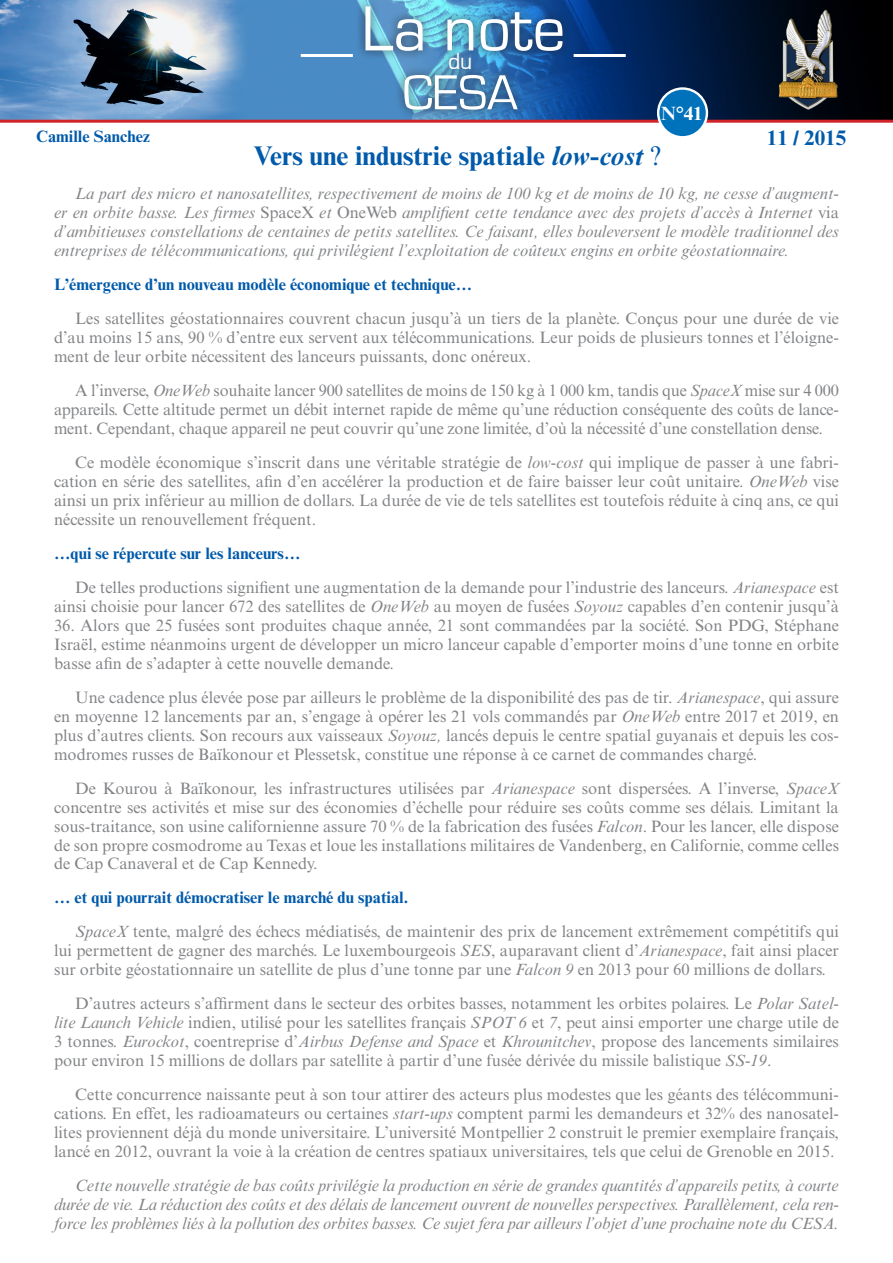
<style>
.page{position:relative;width:893px;height:1263px;background:#fff}
.page>*{position:absolute;margin:0;border:0;box-sizing:border-box;transform-origin:0 0}
.t1{font:66px "Eurostile";color:#fff}
.t2{font:51px "Eurostile";color:#fff}
.Grand_titre{font:700 27px "Times New Roman MT Std";color:#015aaa}
.t3{font:24px "Eurostile";color:#fff}
.t4{font:700 21px "Times New Roman MT Std";color:#015aaa}
.t5{font:700 19.2px "Times New Roman MT Std";color:#fff}
.Texte_courant{font:16.5px/19px "Times New Roman MT Std";color:#828487;text-align:justify}
.Texte_courant-2{font:italic 16.5px/19px "Times New Roman MT Std";letter-spacing:-.01em;color:#828487;text-align:justify}
.Sous_titre{font:700 16.5px "Times New Roman MT Std";color:#015aaa}
.s1{font-style:italic}
.s2{font-weight:400}
.s3{font-style:normal}
</style>
<div class="page">
<img style="left:0;top:0;width:893px;height:120px">
<hr style="left:0;top:120px;width:893px;height:3px;background:#d1232a">
<div style="left:356px;top:0;width:216px;height:61px;background:#231f20;opacity:.75"></div>
<hr style="left:301px;top:54px;width:52px;height:3px;background:#fff">
<hr style="left:574px;top:54px;width:52px;height:3px;background:#fff">
<div style="left:395px;top:45px;width:131px;height:74px;background:#231f20;opacity:.75"></div>
<div style="left:658px;top:89px;width:49px;height:48px;background:#0072bc;border-radius:50%"></div>
<div style="left:657px;top:87px;width:51px;height:51px;border:2px solid #fff;border-radius:50%"></div>
<p class="t1" style="left:361px;top:-7px;width:206px">La note</p>
<p class="t3" style="left:448px;top:48px;width:26px">du</p>
<p class="t2" style="left:403px;top:65px;width:117px">CESA</p>
<p class="t5" style="left:661px;top:102px;width:43px">N°41</p>
<p class="Sous_titre" style="left:36px;top:126px;width:115px">Camille Sanchez</p>
<p class="t4" style="left:767px;top:125px;width:81px">11 / 2015</p>
<p class="Grand_titre" style="left:253px;top:139px;width:409px">Vers une industrie spatiale <span class="s1">low-cost</span> <span class="s2">?</span></p>
<p class="Texte_courant-2" style="left:54px;top:184px;width:786px;text-indent:21px">La part des micro et nanosatellites, respectivement de moins de 100 kg et de moins de 10 kg, ne cesse d’augment&shy;er en orbite basse. Les firmes <span class="s3">SpaceX</span> et <span class="s3">OneWeb</span> amplifient cette tendance avec des projets d’accès à Internet <span class="s3">via </span>d’ambitieuses constellations de centaines de petits satellites. Ce faisant, elles bouleversent le modèle traditionnel des entreprises de télécommunications, qui privilégient l’exploitation de coûteux engins en orbite géostationnaire.</p>
<p class="Sous_titre" style="left:54px;top:274px;width:420px">L’émergence d’un nouveau modèle économique et technique…</p>
<p class="Texte_courant" style="left:54px;top:309px;width:786px;text-indent:21px">Les satellites géostationnaires couvrent chacun jusqu’à un tiers de la planète. Conçus pour une durée de vie d’au moins 15 ans, 90 % d’entre eux servent aux télécommunications. Leur poids de plusieurs tonnes et l’éloigne&shy;ment de leur orbite nécessitent des lanceurs puissants, donc onéreux.</p>
<p class="Texte_courant" style="left:54px;top:381px;width:786px;text-indent:21px">A l’inverse, <span class="s1">OneWeb</span> souhaite lancer 900 satellites de moins de 150 kg à 1 000 km, tandis que <span class="s1">SpaceX</span> mise sur 4 000 appareils. Cette altitude permet un débit internet rapide de même qu’une réduction conséquente des coûts de lance&shy;ment. Cependant, chaque appareil ne peut couvrir qu’une zone limitée, d’où la nécessité d’une constellation dense.</p>
<p class="Texte_courant" style="left:54px;top:453px;width:787px;text-indent:21px">Ce modèle économique s’inscrit dans une véritable stratégie de <span class="s1">low-cost</span> qui implique de passer à une fabri&shy;cation en série des satellites, afin d’en accélérer la production et de faire baisser leur coût unitaire. <span class="s1">OneWeb</span> vise ainsi un prix inférieur au million de dollars. La durée de vie de tels satellites est toutefois réduite à cinq ans, ce qui nécessite un renouvellement fréquent.</p>
<p class="Sous_titre" style="left:54px;top:543px;width:248px">…qui se répercute sur les lanceurs…</p>
<p class="Texte_courant" style="left:54px;top:578px;width:786px;text-align:right">De telles productions signifient une augmentation de la demande pour l’industrie des lanceurs. <span class="s1">Arianespace</span> est ainsi choisie pour lancer 672 des satellites de <span class="s1">OneWeb</span> au moyen de fusées <span class="s1">Soyouz</span> capables d’en contenir jusqu’à</p>
<p class="Texte_courant" style="left:54px;top:616px;width:787px">36. Alors que 25 fusées sont produites chaque année, 21 sont commandées par la société. Son PDG, Stéphane Israël, estime néanmoins urgent de développer un micro lanceur capable d’emporter moins d’une tonne en orbite basse afin de s’adapter à cette nouvelle demande.</p>
<p class="Texte_courant" style="left:54px;top:687px;width:786px;text-indent:21px">Une cadence plus élevée pose par ailleurs le problème de la disponibilité des pas de tir. <span class="s1">Arianespace</span>, qui assure en moyenne 12 lancements par an, s’engage à opérer les 21 vols commandés par <span class="s1">OneWeb</span> entre 2017 et 2019, en plus d’autres clients. Son recours aux vaisseaux <span class="s1">Soyouz,</span> lancés depuis le centre spatial guyanais et depuis les cos&shy;modromes russes de Baïkonour et Plessetsk, constitue une réponse à ce carnet de commandes chargé.</p>
<p class="Texte_courant" style="left:54px;top:778px;width:786px;text-indent:21px">De Kourou à Baïkonour, les infrastructures utilisées par <span class="s1">Arianespace</span> sont dispersées. A l’inverse, <span class="s1">SpaceX </span>concentre ses activités et mise sur des économies d’échelle pour réduire ses coûts comme ses délais. Limitant la sous-traitance, son usine californienne assure 70 % de la fabrication des fusées <span class="s1">Falcon</span>. Pour les lancer, elle dispose de son propre cosmodrome au Texas et loue les installations militaires de Vandenberg, en Californie, comme celles de Cap Canaveral et de Cap Kennedy.</p>
<p class="Sous_titre" style="left:54px;top:888px;width:356px">… et qui pourrait démocratiser le marché du spatial.</p>
<p class="Texte_courant" style="left:54px;top:922px;width:786px;text-indent:21px"><span class="s1">SpaceX</span> tente, malgré des échecs médiatisés, de maintenir des prix de lancement extrêmement compétitifs qui lui permettent de gagner des marchés. Le luxembourgeois <span class="s1">SES</span>, auparavant client d’<span class="s1">Arianespace</span>, fait ainsi placer sur orbite géostationnaire un satellite de plus d’une tonne par une <span class="s1">Falcon 9</span> en 2013 pour 60 millions de dollars.</p>
<p class="Texte_courant" style="left:54px;top:994px;width:786px;text-indent:21px">D’autres acteurs s’affirment dans le secteur des orbites basses, notamment les orbites polaires. Le <span class="s1">Polar Satel&shy;lite Launch Vehicle</span> indien, utilisé pour les satellites français <span class="s1">SPOT 6</span> et <span class="s1">7</span>, peut ainsi emporter une charge utile de 3 tonnes. <span class="s1">Eurockot</span>, coentreprise d’<span class="s1">Airbus Defense and Space</span> et <span class="s1">Khrounitchev</span>, propose des lancements similaires pour environ 15 millions de dollars par satellite à partir d’une fusée dérivée du missile balistique <span class="s1">SS-19</span>.</p>
<p class="Texte_courant" style="left:54px;top:1085px;width:786px;text-indent:21px">Cette concurrence naissante peut à son tour attirer des acteurs plus modestes que les géants des télécommuni&shy;cations. En effet, les radioamateurs ou certaines <span class="s1">start-ups</span> comptent parmi les demandeurs et 32% des nanosatel&shy;lites proviennent déjà du monde universitaire. L’université Montpellier 2 construit le premier exemplaire français, lancé en 2012, ouvrant la voie à la création de centres spatiaux universitaires, tels que celui de Grenoble en 2015.</p>
<p class="Texte_courant-2" style="left:54px;top:1176px;width:786px;text-indent:21px">Cette nouvelle stratégie de bas coûts privilégie la production en série de grandes quantités d’appareils petits, à courte durée de vie. La réduction des coûts et des délais de lancement ouvrent de nouvelles perspectives. Parallèlement, cela ren&shy;force les problèmes liés à la pollution des orbites basses. Ce sujet fera par ailleurs l’objet d’une prochaine note du CESA.</p>
</div>
